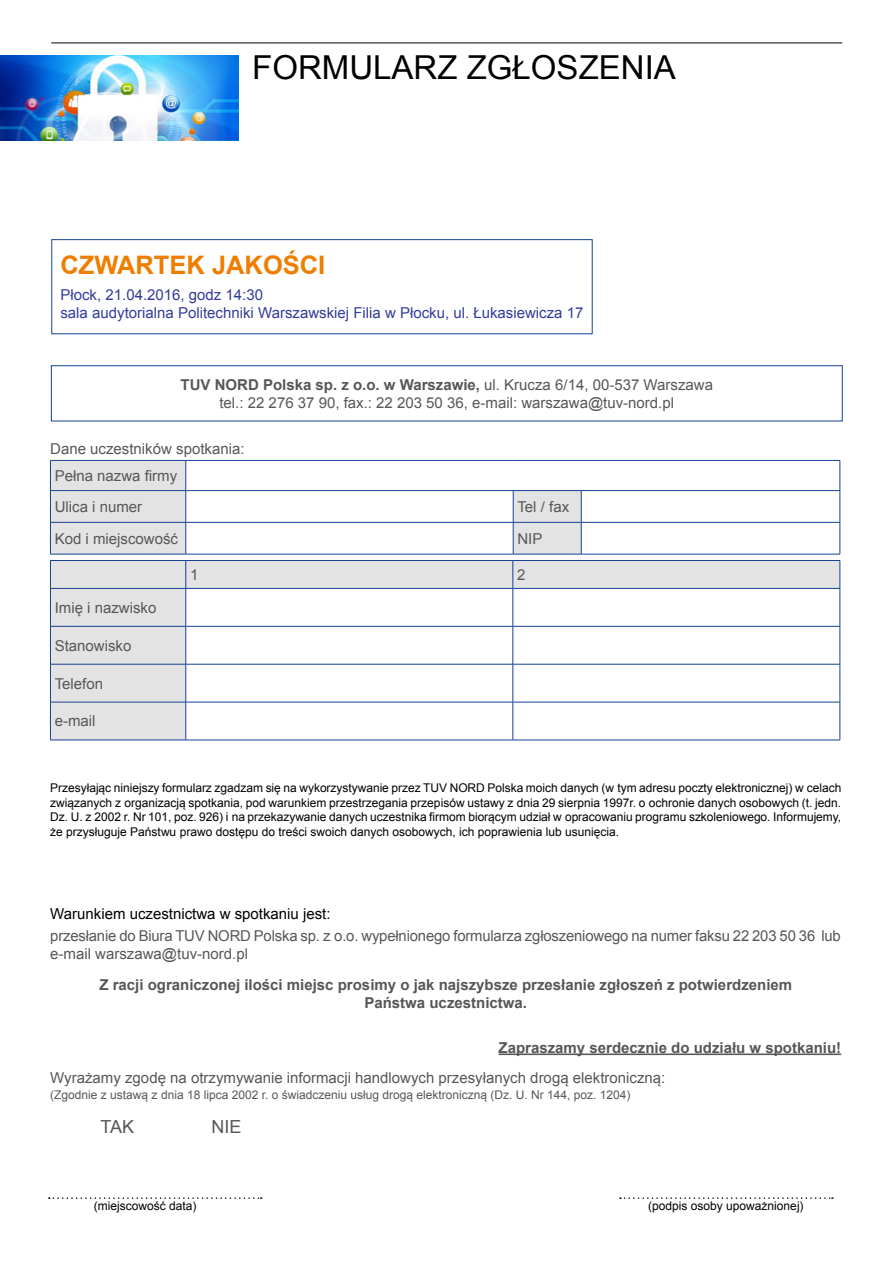
<style>
.page{position:relative;width:893px;height:1263px;background:#fff}
.page>*{position:absolute;margin:0;border:0;box-sizing:border-box;transform-origin:0 0}
.t1{font:33px "Arial";color:#000}
.t2{font:700 25.5px "Arial";color:#ef7d00}
.t3{font:18px "Arial";color:#575756}
.t4{font:15px/18px "Arial";color:#575756}
.t5{font:700 15px/18px "Arial";color:#575756;text-align:center}
.t6{font:15px/18px "Arial";color:#333d9a}
.t7{font:15px "Arial";color:#000}
.t8{font:12px/14.4px "Arial";color:#000;text-align:justify}
.t9{font:12px "Arial";color:#575756}
.s1{font-weight:700}
</style>
<div class="page">
<div style="left:51px;top:461px;width:135px;height:93px;background:#e3e3e3"></div>
<svg style="left:187px;top:461px;width:653px;height:93px"></svg>
<hr style="left:50px;top:460px;width:136px;height:1px;background:#164194">
<svg style="left:50px;top:461px;width:1px;height:29px"></svg>
<hr style="left:186px;top:460px;width:327px;height:1px;background:#164194">
<svg style="left:186px;top:461px;width:1px;height:29px"></svg>
<hr style="left:513px;top:460px;width:68px;height:1px;background:#164194">
<hr style="left:581px;top:460px;width:259px;height:1px;background:#164194">
<svg style="left:840px;top:461px;width:1px;height:29px"></svg>
<hr style="left:50px;top:490px;width:136px;height:1px;background:#164194">
<hr style="left:50px;top:491px;width:1px;height:31px;background:#164194">
<hr style="left:186px;top:490px;width:327px;height:1px;background:#164194">
<hr style="left:186px;top:491px;width:1px;height:31px;background:#164194">
<hr style="left:513px;top:490px;width:68px;height:1px;background:#164194">
<hr style="left:513px;top:491px;width:1px;height:31px;background:#164194">
<hr style="left:581px;top:490px;width:259px;height:1px;background:#164194">
<hr style="left:581px;top:491px;width:1px;height:31px;background:#164194">
<hr style="left:840px;top:491px;width:1px;height:31px;background:#164194">
<hr style="left:50px;top:522px;width:136px;height:1px;background:#164194">
<hr style="left:50px;top:522px;width:1px;height:32px;background:#164194">
<hr style="left:186px;top:522px;width:327px;height:1px;background:#164194">
<hr style="left:186px;top:522px;width:1px;height:32px;background:#164194">
<hr style="left:513px;top:522px;width:68px;height:1px;background:#164194">
<hr style="left:513px;top:522px;width:1px;height:32px;background:#164194">
<hr style="left:581px;top:522px;width:259px;height:1px;background:#164194">
<hr style="left:581px;top:522px;width:1px;height:32px;background:#164194">
<hr style="left:840px;top:522px;width:1px;height:32px;background:#164194">
<hr style="left:50px;top:554px;width:136px;height:1px;background:#164194">
<hr style="left:186px;top:554px;width:327px;height:1px;background:#164194">
<hr style="left:513px;top:554px;width:68px;height:1px;background:#164194">
<hr style="left:581px;top:554px;width:259px;height:1px;background:#164194">
<div style="left:51px;top:561px;width:789px;height:179px;background:#e3e3e3"></div>
<svg style="left:187px;top:589px;width:653px;height:151px"></svg>
<hr style="left:50px;top:560px;width:136px;height:1px;background:#164194">
<svg style="left:50px;top:561px;width:1px;height:27px"></svg>
<hr style="left:186px;top:560px;width:327px;height:1px;background:#164194">
<svg style="left:186px;top:561px;width:1px;height:27px"></svg>
<hr style="left:513px;top:560px;width:327px;height:1px;background:#164194">
<svg style="left:513px;top:561px;width:1px;height:27px"></svg>
<svg style="left:840px;top:561px;width:1px;height:27px"></svg>
<hr style="left:50px;top:588px;width:136px;height:1px;background:#164194">
<hr style="left:50px;top:589px;width:1px;height:37px;background:#164194">
<hr style="left:186px;top:588px;width:327px;height:1px;background:#164194">
<hr style="left:186px;top:589px;width:1px;height:37px;background:#164194">
<hr style="left:513px;top:588px;width:327px;height:1px;background:#164194">
<hr style="left:513px;top:589px;width:1px;height:37px;background:#164194">
<hr style="left:840px;top:589px;width:1px;height:37px;background:#164194">
<hr style="left:50px;top:626px;width:136px;height:1px;background:#164194">
<hr style="left:50px;top:626px;width:1px;height:38px;background:#164194">
<hr style="left:186px;top:626px;width:327px;height:1px;background:#164194">
<hr style="left:186px;top:626px;width:1px;height:38px;background:#164194">
<hr style="left:513px;top:626px;width:327px;height:1px;background:#164194">
<hr style="left:513px;top:626px;width:1px;height:38px;background:#164194">
<hr style="left:840px;top:626px;width:1px;height:38px;background:#164194">
<hr style="left:50px;top:664px;width:136px;height:1px;background:#164194">
<hr style="left:50px;top:664px;width:1px;height:38px;background:#164194">
<hr style="left:186px;top:664px;width:327px;height:1px;background:#164194">
<hr style="left:186px;top:664px;width:1px;height:38px;background:#164194">
<hr style="left:513px;top:664px;width:327px;height:1px;background:#164194">
<hr style="left:513px;top:664px;width:1px;height:38px;background:#164194">
<hr style="left:840px;top:664px;width:1px;height:38px;background:#164194">
<hr style="left:50px;top:702px;width:136px;height:1px;background:#164194">
<hr style="left:50px;top:702px;width:1px;height:38px;background:#164194">
<hr style="left:186px;top:702px;width:327px;height:1px;background:#164194">
<hr style="left:186px;top:702px;width:1px;height:38px;background:#164194">
<hr style="left:513px;top:702px;width:327px;height:1px;background:#164194">
<hr style="left:513px;top:702px;width:1px;height:38px;background:#164194">
<hr style="left:840px;top:702px;width:1px;height:38px;background:#164194">
<hr style="left:50px;top:740px;width:136px;height:1px;background:#164194">
<hr style="left:186px;top:740px;width:327px;height:1px;background:#164194">
<hr style="left:513px;top:740px;width:327px;height:1px;background:#164194">
<svg style="left:49px;top:1197px;width:213px;height:2px"></svg>
<svg style="left:620px;top:1197px;width:213px;height:2px"></svg>
<hr style="left:51px;top:43px;width:791px;height:1px;background:#000">
<hr style="left:499px;top:1053px;width:342px;height:2px;background:#575756">
<div style="left:51px;top:365px;width:791px;height:56px;border:1px solid #164194"></div>
<div style="left:52px;top:239px;width:540px;height:95px;border:1px solid #164194"></div>
<img style="left:0;top:55px;width:238px;height:85px">
<h1 class="t1" style="left:252px;top:45px;width:425px">FORMULARZ ZGŁOSZENIA</h1>
<h2 class="t2" style="left:60px;top:247px;width:266px">CZWARTEK JAKOŚCI</h2>
<p class="t6" style="left:60px;top:286px;width:524px">Płock, 21.04.2016, godz 14:30<br>sala audytorialna Politechniki Warszawskiej Filia w Płocku, ul. Łukasiewicza 17</p>
<p class="t4" style="left:181px;top:375px;width:534px;text-align:center"><span class="s1">TUV NORD Polska sp. z o.o. w Warszawie,</span> ul. Krucza 6/14, 00-537 Warszawa tel.: 22 276 37 90, fax.: 22 203 50 36, e-mail: warszawa@tuv-nord.pl</p>
<p class="t4" style="left:50px;top:435px;width:196px;line-height:26.7px">Dane uczestników spotkania:<br>Pełna nazwa firmy</p>
<p class="t4" style="left:55px;top:498px;width:89px">Ulica i numer</p>
<p class="t4" style="left:517px;top:498px;width:53px">Tel / fax</p>
<p class="t4" style="left:55px;top:529px;width:125px">Kod i miejscowość</p>
<p class="t4" style="left:517px;top:529px;width:27px">NIP</p>
<p class="t4" style="left:190px;top:565px;width:10px">1</p>
<p class="t4" style="left:517px;top:565px;width:10px">2</p>
<p class="t4" style="left:55px;top:598px;width:103px">Imię i nazwisko</p>
<p class="t4" style="left:55px;top:636px;width:78px">Stanowisko</p>
<p class="t4" style="left:55px;top:674px;width:50px">Telefon</p>
<p class="t4" style="left:55px;top:712px;width:42px">e-mail</p>
<p class="t8" style="left:50px;top:781px;width:793px">Przesyłając niniejszy formularz zgadzam się na wykorzystywanie przez TUV NORD Polska moich danych (w tym adresu poczty elektronicznej) w celach związanych z organizacją spotkania, pod warunkiem przestrzegania przepisów ustawy z dnia 29 sierpnia 1997r. o ochronie danych osobowych (t. jedn.<br>Dz. U. z 2002 r. Nr 101, poz. 926) i na przekazywanie danych uczestnika firmom biorącym udział w opracowaniu programu szkoleniowego. Informujemy, że przysługuje Państwu prawo dostępu do treści swoich danych osobowych, ich poprawienia lub usunięcia.</p>
<p class="t7" style="left:50px;top:903px;width:282px">Warunkiem uczestnictwa w spotkaniu jest:</p>
<p class="t4" style="left:50px;top:927px;width:792px">przesłanie do Biura TUV NORD Polska sp. z o.o. wypełnionego formularza zgłoszeniowego na numer faksu 22 203 50 36 lub e-mail warszawa@tuv-nord.pl</p>
<p class="t5" style="left:99px;top:976px;width:694px">Z racji ograniczonej ilości miejsc prosimy o jak najszybsze przesłanie zgłoszeń z potwierdzeniem<br>Państwa uczestnictwa.</p>
<p class="t5" style="left:499px;top:1038px;width:344px">Zapraszamy serdecznie do udziału w spotkaniu!</p>
<p class="t4" style="left:50px;top:1068px;width:617px">Wyrażamy zgodę na otrzymywanie informacji handlowych przesyłanych drogą elektroniczną:</p>
<p class="t9" style="left:50px;top:1087px;width:582px">(Zgodnie z ustawą z dnia 18 lipca 2002 r. o świadczeniu usług drogą elektroniczną (Dz. U. Nr 144, poz. 1204)</p>
<h3 class="t3" style="left:101px;top:1114px;width:35px">TAK</h3>
<h3 class="t3" style="left:212px;top:1114px;width:32px">NIE</h3>
<p class="t8" style="left:94px;top:1199px;width:104px">(miejscowość data)</p>
<p class="t8" style="left:648px;top:1199px;width:157px">(podpis osoby upoważnionej)</p>
</div>
